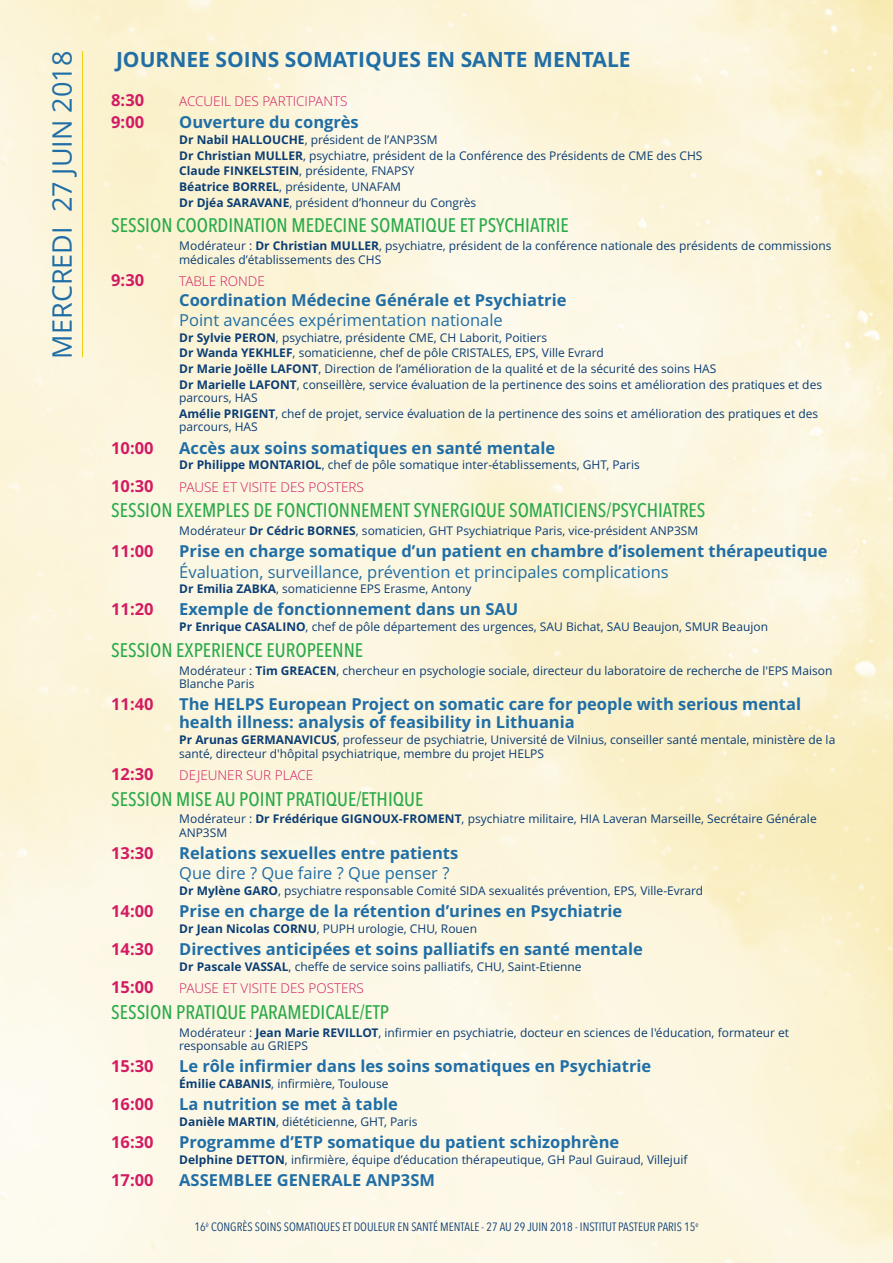
<style>
.page{position:relative;width:893px;height:1263px;background:#fff}
.page>*{position:absolute;margin:0;border:0;box-sizing:border-box;transform-origin:0 0}
.t1{font:27px "Open Sans";color:#206ea6}
.t2{font:700 21px "Open Sans";color:#206ea6}
.t3{font:500 19.5px "Avenir Next Condensed";color:#2aaa49}
.t4{font:700 16.5px/18px "Open Sans";color:#206ea6}
.t5{font:16.5px "Open Sans";color:#206ea6}
.t6{font:700 16.5px "Open Sans";color:#d21b63}
.t7{font:300 13.5px "Open Sans";color:#d21b63}
.t8{font:12px/15.6px "Open Sans";color:#0b3e75}
.t9{font:12px "Avenir Next Condensed";color:#0b3e75}
.s1{font-weight:700}
</style>
<div class="page">
<hr style="left:82px;top:51px;width:1px;height:306px;background:#f2cf12">
<h1 class="t1" style="left:47px;top:358px;width:309px;rotate:-90deg">MERCREDI 27 JUIN 2018</h1>
<h2 class="t2" style="left:116px;top:48px;width:516px">JOURNEE SOINS SOMATIQUES EN SANTE MENTALE</h2>
<h3 class="t6" style="left:111px;top:91px;width:34px">8:30</h3>
<p class="t7" style="left:179px;top:94px;width:170px">ACCUEIL DES PARTICIPANTS</p>
<h3 class="t6" style="left:111px;top:113px;width:34px">9:00</h3>
<h3 class="t4" style="left:179px;top:114px;width:181px">Ouverture du congrès</h3>
<p class="t8" style="left:179px;top:132px;width:525px"><span class="s1">Dr Nabil HALLOUCHE</span>, président de l’ANP3SM<br><span class="s1">Dr Christian MULLER</span>, psychiatre, président de la Conférence des Présidents de CME des CHS <span class="s1">Claude FINKELSTEIN</span>, présidente, FNAPSY<br><span class="s1">Béatrice BORREL</span>, présidente, UNAFAM<br><span class="s1">Dr Djéa SARAVANE</span>, président d’honneur du Congrès</p>
<h3 class="t3" style="left:111px;top:214px;width:459px">SESSION COORDINATION MEDECINE SOMATIQUE ET PSYCHIATRIE</h3>
<p class="t8" style="left:179px;top:239px;width:654px;line-height:13.5px">Modérateur : <span class="s1">Dr Christian MULLER</span>, psychiatre, président de la conférence nationale des présidents de commissions médicales d’établissements des CHS</p>
<h3 class="t6" style="left:111px;top:271px;width:34px">9:30</h3>
<p class="t7" style="left:179px;top:273px;width:87px">TABLE RONDE</p>
<h3 class="t4" style="left:179px;top:291px;width:389px">Coordination Médecine Générale et Psychiatrie</h3>
<h3 class="t5" style="left:179px;top:311px;width:325px">Point avancées expérimentation nationale</h3>
<p class="t8" style="left:179px;top:330px;width:644px"><span class="s1">Dr Sylvie PERON</span>, psychiatre, présidente CME, CH Laborit, Poitiers<br><span class="s1">Dr Wanda YEKHLEF</span>, somaticienne, chef de pôle CRISTALES, EPS, Ville Evrard<br><span class="s1">Dr Marie Joëlle LAFONT</span>, Direction de l’amélioration de la qualité et de la sécurité des soins HAS<br><span class="s1">Dr Marielle LAFONT</span>, conseillère, service évaluation de la pertinence des soins et amélioration des pratiques et des</p>
<p class="t8" style="left:179px;top:390px;width:641px">parcours, HAS<br><span class="s1">Amélie PRIGENT</span>, chef de projet, service évaluation de la pertinence des soins et amélioration des pratiques et des</p>
<p class="t8" style="left:179px;top:419px;width:80px">parcours, HAS</p>
<h3 class="t6" style="left:111px;top:438px;width:44px">10:00</h3>
<h3 class="t4" style="left:179px;top:439px;width:378px">Accès aux soins somatiques en santé mentale</h3>
<p class="t8" style="left:179px;top:457px;width:462px"><span class="s1">Dr Philippe MONTARIOL</span>, chef de pôle somatique inter-établissements, GHT, Paris</p>
<h3 class="t6" style="left:111px;top:476px;width:44px">10:30</h3>
<p class="t7" style="left:179px;top:479px;width:186px">PAUSE ET VISITE DES POSTERS</p>
<h3 class="t3" style="left:111px;top:499px;width:596px">SESSION EXEMPLES DE FONCTIONNEMENT SYNERGIQUE SOMATICIENS/PSYCHIATRES</h3>
<p class="t8" style="left:179px;top:523px;width:520px">Modérateur <span class="s1">Dr Cédric BORNES</span>, somaticien, GHT Psychiatrique Paris, vice-président ANP3SM</p>
<h3 class="t6" style="left:111px;top:542px;width:44px">11:00</h3>
<h3 class="t4" style="left:179px;top:543px;width:650px">Prise en charge somatique d’un patient en chambre d’isolement thérapeutique</h3>
<h3 class="t5" style="left:179px;top:562px;width:491px">Évaluation, surveillance, prévention et principales complications</h3>
<p class="t8" style="left:179px;top:581px;width:294px"><span class="s1">Dr Emilia ZABKA</span>, somaticienne EPS Erasme, Antony</p>
<h3 class="t6" style="left:111px;top:600px;width:44px">11:20</h3>
<h3 class="t4" style="left:179px;top:601px;width:341px">Exemple de fonctionnement dans un SAU</h3>
<p class="t8" style="left:179px;top:619px;width:590px"><span class="s1">Pr Enrique CASALINO</span>, chef de pôle département des urgences, SAU Bichat, SAU Beaujon, SMUR Beaujon</p>
<h3 class="t3" style="left:111px;top:638px;width:253px">SESSION EXPERIENCE EUROPEENNE</h3>
<p class="t8" style="left:179px;top:664px;width:655px;line-height:13.5px">Modérateur : <span class="s1">Tim GREACEN</span>, chercheur en psychologie sociale, directeur du laboratoire de recherche de l'EPS Maison<br>Blanche Paris</p>
<h3 class="t6" style="left:111px;top:695px;width:44px">11:40</h3>
<h3 class="t4" style="left:179px;top:696px;width:623px">The HELPS European Project on somatic care for people with serious mental health illness: analysis of feasibility in Lithuania</h3>
<p class="t8" style="left:179px;top:733px;width:658px;line-height:13.5px"><span class="s1">Pr Arunas GERMANAVICUS</span>, professeur de psychiatrie, Université de Vilnius, conseiller santé mentale, ministère de la santé, directeur d'hôpital psychiatrique, membre du projet HELPS</p>
<h3 class="t6" style="left:111px;top:764px;width:44px">12:30</h3>
<p class="t7" style="left:179px;top:767px;width:136px">DEJEUNER SUR PLACE</p>
<h3 class="t3" style="left:111px;top:787px;width:314px">SESSION MISE AU POINT PRATIQUE/ETHIQUE</h3>
<p class="t8" style="left:179px;top:812px;width:639px;line-height:13.5px">Modérateur : <span class="s1">Dr Frédérique GIGNOUX-FROMENT</span>, psychiatre militaire, HIA Laveran Marseille, Secrétaire Générale<br>ANP3SM</p>
<h3 class="t6" style="left:111px;top:844px;width:44px">13:30</h3>
<h3 class="t4" style="left:179px;top:844px;width:280px">Relations sexuelles entre patients</h3>
<h3 class="t5" style="left:179px;top:864px;width:272px">Que dire ? Que faire ? Que penser ?</h3>
<p class="t8" style="left:179px;top:883px;width:525px"><span class="s1">Dr Mylène GARO</span>, psychiatre responsable Comité SIDA sexualités prévention, EPS, Ville-Evrard</p>
<h3 class="t6" style="left:111px;top:902px;width:44px">14:00</h3>
<h3 class="t4" style="left:179px;top:902px;width:445px">Prise en charge de la rétention d’urines en Psychiatrie</h3>
<p class="t8" style="left:179px;top:921px;width:299px"><span class="s1">Dr Jean Nicolas CORNU</span>, PUPH urologie, CHU, Rouen</p>
<h3 class="t6" style="left:111px;top:940px;width:44px">14:30</h3>
<h3 class="t4" style="left:179px;top:940px;width:465px">Directives anticipées et soins palliatifs en santé mentale</h3>
<p class="t8" style="left:179px;top:959px;width:404px"><span class="s1">Dr Pascale VASSAL</span>, cheffe de service soins palliatifs, CHU, Saint-Etienne</p>
<h3 class="t6" style="left:111px;top:978px;width:44px">15:00</h3>
<p class="t7" style="left:179px;top:980px;width:186px">PAUSE ET VISITE DES POSTERS</p>
<h3 class="t3" style="left:111px;top:1000px;width:279px">SESSION PRATIQUE PARAMEDICALE/ETP</h3>
<p class="t8" style="left:179px;top:1026px;width:611px;line-height:13.5px">Modérateur : <span class="s1">Jean Marie REVILLOT</span>, infirmier en psychiatrie, docteur en sciences de l'éducation, formateur et responsable au GRIEPS</p>
<h3 class="t6" style="left:111px;top:1057px;width:44px">15:30</h3>
<h3 class="t4" style="left:179px;top:1058px;width:474px">Le rôle infirmier dans les soins somatiques en Psychiatrie</h3>
<p class="t8" style="left:179px;top:1076px;width:211px"><span class="s1">Émilie CABANIS</span>, infirmière, Toulouse</p>
<h3 class="t6" style="left:111px;top:1095px;width:44px">16:00</h3>
<h3 class="t4" style="left:179px;top:1095px;width:220px">La nutrition se met à table</h3>
<p class="t8" style="left:179px;top:1114px;width:240px"><span class="s1">Danièle MARTIN</span>, diététicienne, GHT, Paris</p>
<h3 class="t6" style="left:111px;top:1133px;width:44px">16:30</h3>
<h3 class="t4" style="left:179px;top:1133px;width:442px">Programme d’ETP somatique du patient schizophrène</h3>
<p class="t8" style="left:179px;top:1152px;width:510px"><span class="s1">Delphine DETTON</span>, infirmière, équipe d’éducation thérapeutique, GH Paul Guiraud, Villejuif</p>
<h3 class="t6" style="left:111px;top:1171px;width:44px">17:00</h3>
<h3 class="t4" style="left:179px;top:1171px;width:257px">ASSEMBLEE GENERALE ANP3SM</h3>
<p class="t9" style="left:195px;top:1216px;width:505px">16<sup>è</sup> CONGRÈS SOINS SOMATIQUES ET DOULEUR EN SANTÉ MENTALE - 27 AU 29 JUIN 2018 - INSTITUT PASTEUR PARIS 15<sup>e</sup></p>
</div>
